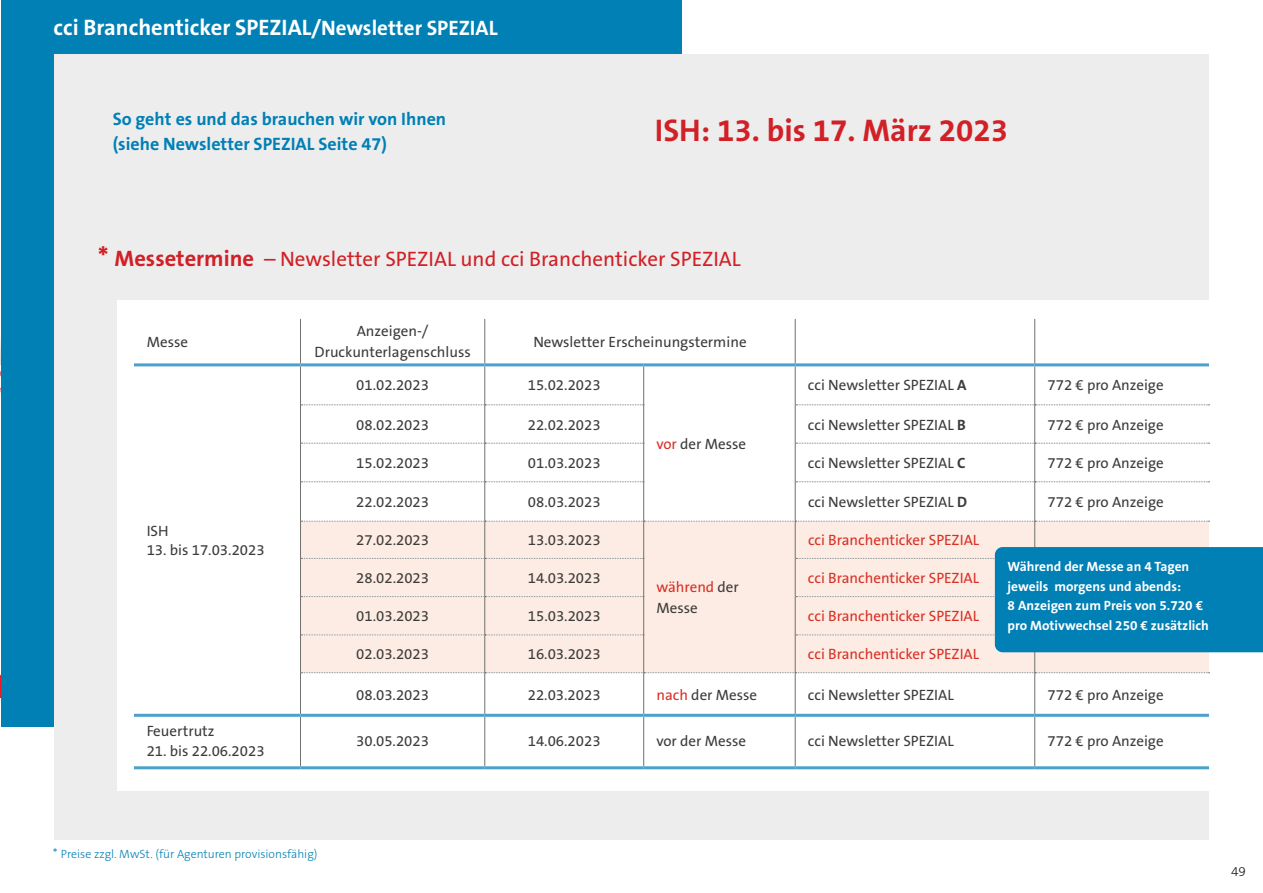
<style>
.page{position:relative;width:1263px;height:893px;background:#fff}
.page>*{position:absolute;margin:0;border:0;box-sizing:border-box;transform-origin:0 0}
.t1{font:700 31.5px "The Sans B7";color:#d12026}
.t2{font:700 22.5px "The Sans B7";color:#fff}
.t3{font:21px "The Sans B5 Plain";color:#d12026}
.t4{font:700 18px/25.5px "The Sans B7";color:#0080b5}
.t5{font:15px/21px "The Sans B5 Plain";color:#3c3c3a;text-align:center}
.t6{font:15px "The Sans B5 Plain";color:#d73127}
.t7{font:700 13.5px/19.5px "The Sans B7";color:#fff}
.t8{font:300 13.5px "The Sans B3";color:#1a1918}
.t9{font:300 12px "The Sans B3";color:#0080b5}
.s1{font-size:21px}
.s2{font-family:"The Sans B7";font-weight:700;font-size:28.5px}
.s3{font-family:"The Sans B7";font-weight:700;font-size:22.5px}
.s4{font-family:"The Sans B7";font-weight:700}
.s5{color:#d73127}
.s6{font-size:13.5px}
</style>
<div class="page">
<img style="left:0;top:370px;width:1px;height:327px">
<div style="left:1px;top:0;width:680px;height:727px;background:#0080b5"></div>
<div style="left:54px;top:54px;width:1155px;height:785px;background:#ededee"></div>
<div style="left:117px;top:300px;width:1146px;height:491px;background:#fff"></div>
<div style="left:301px;top:522px;width:908px;height:150px;background:#fdece3"></div>
<hr style="left:300px;top:319px;width:1px;height:44px;background:#70706f">
<hr style="left:484px;top:319px;width:1px;height:44px;background:#70706f">
<hr style="left:795px;top:319px;width:1px;height:44px;background:#70706f">
<hr style="left:1034px;top:319px;width:1px;height:44px;background:#70706f">
<hr style="left:300px;top:717px;width:1px;height:49px;background:#70706f">
<hr style="left:484px;top:717px;width:1px;height:49px;background:#70706f">
<hr style="left:643px;top:717px;width:1px;height:49px;background:#70706f">
<hr style="left:795px;top:717px;width:1px;height:49px;background:#70706f">
<hr style="left:1034px;top:717px;width:1px;height:49px;background:#70706f">
<hr style="left:484px;top:366px;width:1px;height:38px;background:#70706f">
<hr style="left:643px;top:366px;width:1px;height:39px;background:#70706f">
<hr style="left:795px;top:366px;width:1px;height:39px;background:#70706f">
<hr style="left:1034px;top:366px;width:1px;height:38px;background:#70706f">
<svg style="left:301px;top:404px;width:343px;height:1px"></svg>
<hr style="left:484px;top:405px;width:1px;height:38px;background:#70706f">
<hr style="left:643px;top:405px;width:1px;height:38px;background:#70706f">
<svg style="left:796px;top:404px;width:413px;height:1px"></svg>
<hr style="left:795px;top:405px;width:1px;height:38px;background:#70706f">
<hr style="left:1034px;top:405px;width:1px;height:38px;background:#70706f">
<svg style="left:301px;top:443px;width:342px;height:1px"></svg>
<hr style="left:484px;top:443px;width:1px;height:38px;background:#70706f">
<hr style="left:643px;top:443px;width:1px;height:39px;background:#70706f">
<svg style="left:796px;top:443px;width:413px;height:1px"></svg>
<hr style="left:795px;top:443px;width:1px;height:39px;background:#70706f">
<hr style="left:1034px;top:443px;width:1px;height:38px;background:#70706f">
<svg style="left:301px;top:481px;width:343px;height:1px"></svg>
<hr style="left:484px;top:482px;width:1px;height:39px;background:#70706f">
<hr style="left:643px;top:482px;width:1px;height:39px;background:#70706f">
<svg style="left:796px;top:481px;width:413px;height:1px"></svg>
<hr style="left:795px;top:482px;width:1px;height:39px;background:#70706f">
<hr style="left:1034px;top:482px;width:1px;height:39px;background:#70706f">
<hr style="left:484px;top:522px;width:1px;height:36px;background:#70706f">
<hr style="left:643px;top:522px;width:1px;height:36px;background:#70706f">
<hr style="left:795px;top:522px;width:1px;height:36px;background:#70706f">
<hr style="left:795px;top:558px;width:1px;height:39px;background:#70706f">
<hr style="left:795px;top:597px;width:1px;height:38px;background:#70706f">
<hr style="left:795px;top:635px;width:1px;height:37px;background:#70706f">
<svg style="left:301px;top:521px;width:908px;height:1px"></svg>
<hr style="left:1034px;top:522px;width:1px;height:36px;background:#70706f">
<hr style="left:1034px;top:635px;width:1px;height:37px;background:#70706f">
<svg style="left:301px;top:558px;width:342px;height:1px"></svg>
<hr style="left:484px;top:559px;width:1px;height:37px;background:#70706f">
<hr style="left:643px;top:558px;width:1px;height:39px;background:#70706f">
<svg style="left:301px;top:596px;width:342px;height:1px"></svg>
<svg style="left:301px;top:634px;width:342px;height:1px"></svg>
<hr style="left:484px;top:597px;width:1px;height:37px;background:#70706f">
<hr style="left:643px;top:597px;width:1px;height:38px;background:#70706f">
<hr style="left:484px;top:635px;width:1px;height:37px;background:#70706f">
<hr style="left:643px;top:635px;width:1px;height:37px;background:#70706f">
<hr style="left:300px;top:363px;width:185px;height:3px;background:#4aa1cb">
<hr style="left:485px;top:363px;width:159px;height:3px;background:#4aa1cb">
<hr style="left:644px;top:363px;width:151px;height:3px;background:#4aa1cb">
<hr style="left:795px;top:363px;width:240px;height:3px;background:#4aa1cb">
<hr style="left:1035px;top:363px;width:174px;height:3px;background:#4aa1cb">
<hr style="left:134px;top:714px;width:166px;height:3px;background:#4aa1cb">
<hr style="left:300px;top:714px;width:185px;height:3px;background:#4aa1cb">
<hr style="left:485px;top:714px;width:159px;height:3px;background:#4aa1cb">
<hr style="left:644px;top:714px;width:151px;height:3px;background:#4aa1cb">
<hr style="left:795px;top:714px;width:240px;height:3px;background:#4aa1cb">
<hr style="left:1035px;top:714px;width:174px;height:3px;background:#4aa1cb">
<hr style="left:300px;top:766px;width:185px;height:3px;background:#4aa1cb">
<hr style="left:485px;top:766px;width:159px;height:3px;background:#4aa1cb">
<hr style="left:644px;top:766px;width:151px;height:3px;background:#4aa1cb">
<hr style="left:795px;top:766px;width:240px;height:3px;background:#4aa1cb">
<hr style="left:1035px;top:766px;width:174px;height:3px;background:#4aa1cb">
<hr style="left:134px;top:363px;width:166px;height:3px;background:#4aa1cb">
<hr style="left:134px;top:766px;width:166px;height:3px;background:#4aa1cb">
<hr style="left:300px;top:366px;width:1px;height:39px;background:#70706f">
<hr style="left:300px;top:405px;width:1px;height:38px;background:#70706f">
<hr style="left:300px;top:443px;width:1px;height:39px;background:#70706f">
<hr style="left:300px;top:482px;width:1px;height:39px;background:#70706f">
<hr style="left:300px;top:521px;width:1px;height:37px;background:#70706f">
<hr style="left:300px;top:558px;width:1px;height:39px;background:#70706f">
<hr style="left:300px;top:597px;width:1px;height:38px;background:#70706f">
<hr style="left:300px;top:635px;width:1px;height:38px;background:#70706f">
<svg style="left:301px;top:672px;width:908px;height:1px"></svg>
<hr style="left:300px;top:673px;width:1px;height:41px;background:#70706f">
<hr style="left:484px;top:673px;width:1px;height:41px;background:#70706f">
<hr style="left:643px;top:673px;width:1px;height:41px;background:#70706f">
<hr style="left:795px;top:673px;width:1px;height:41px;background:#70706f">
<hr style="left:1034px;top:673px;width:1px;height:41px;background:#70706f">
<svg style="left:796px;top:547px;width:467px;height:105px;background:#6badc8"></svg>
<h2 class="t2" style="left:54px;top:15px;width:446px">cci Branchenticker SPEZIAL<span class="s1">/Newsletter SPEZIAL</span></h2>
<p class="t4" style="left:113px;top:106px;width:335px">So geht es und das brauchen wir von Ihnen (siehe Newsletter SPEZIAL Seite 47)</p>
<h1 class="t1" style="left:655px;top:113px;width:355px">ISH: 13. bis 17. März 2023</h1>
<h3 class="t3" style="left:98px;top:248px;width:644px"><span class="s2">*</span> <span class="s3">Messetermine</span> – Newsletter SPEZIAL und cci Branchenticker SPEZIAL</h3>
<p class="t5" style="left:147px;top:331px;width:43px">Messe</p>
<p class="t5" style="left:314px;top:321px;width:158px">Anzeigen-/<br>Druckunterlagenschluss</p>
<p class="t5" style="left:533px;top:331px;width:215px">Newsletter Erscheinungstermine</p>
<p class="t5" style="left:356px;top:375px;width:74px">01.02.2023</p>
<p class="t5" style="left:528px;top:375px;width:74px">15.02.2023</p>
<p class="t5" style="left:808px;top:375px;width:160px">cci Newsletter SPEZIAL <span class="s4">A</span></p>
<p class="t5" style="left:1047px;top:375px;width:118px">772 € pro Anzeige</p>
<p class="t5" style="left:147px;top:521px;width:23px">ISH</p>
<p class="t5" style="left:147px;top:540px;width:119px">13. bis 17.03.2023</p>
<p class="t5" style="left:147px;top:721px;width:69px">Feuertrutz</p>
<p class="t5" style="left:147px;top:740px;width:119px">21. bis 22.06.2023</p>
<p class="t5" style="left:356px;top:414px;width:74px">08.02.2023</p>
<p class="t5" style="left:528px;top:414px;width:74px">22.02.2023</p>
<p class="t5" style="left:808px;top:414px;width:159px">cci Newsletter SPEZIAL <span class="s4">B</span></p>
<p class="t5" style="left:1047px;top:414px;width:118px">772 € pro Anzeige</p>
<p class="t5" style="left:356px;top:453px;width:74px">15.02.2023</p>
<p class="t5" style="left:528px;top:453px;width:74px">01.03.2023</p>
<p class="t5" style="left:808px;top:453px;width:159px">cci Newsletter SPEZIAL <span class="s4">C</span></p>
<p class="t5" style="left:1047px;top:453px;width:118px">772 € pro Anzeige</p>
<p class="t5" style="left:356px;top:492px;width:74px">22.02.2023</p>
<p class="t5" style="left:528px;top:492px;width:74px">08.03.2023</p>
<p class="t5" style="left:808px;top:492px;width:161px">cci Newsletter SPEZIAL <span class="s4">D</span></p>
<p class="t5" style="left:1047px;top:492px;width:118px">772 € pro Anzeige</p>
<p class="t5" style="left:356px;top:530px;width:74px">27.02.2023</p>
<p class="t5" style="left:528px;top:530px;width:74px">13.03.2023</p>
<p class="t5" style="left:656px;top:577px;width:84px;text-align:left"><span class="s5">während</span> der<br>Messe</p>
<p class="t5" style="left:656px;top:433px;width:91px"><span class="s5">vor</span> der Messe</p>
<p class="t6" style="left:808px;top:532px;width:173px">cci Branchenticker SPEZIAL</p>
<p class="t7" style="left:1008px;top:557px;width:203px">Während der Messe an 4 Tagen jeweils morgens und abends:<br>8 Anzeigen zum Preis von 5.720 € pro Motivwechsel 250 € zusätzlich</p>
<p class="t5" style="left:356px;top:568px;width:74px">28.02.2023</p>
<p class="t5" style="left:528px;top:568px;width:74px">14.03.2023</p>
<p class="t6" style="left:808px;top:570px;width:173px">cci Branchenticker SPEZIAL</p>
<p class="t5" style="left:356px;top:606px;width:74px">01.03.2023</p>
<p class="t5" style="left:528px;top:606px;width:74px">15.03.2023</p>
<p class="t6" style="left:808px;top:608px;width:173px">cci Branchenticker SPEZIAL</p>
<p class="t5" style="left:356px;top:644px;width:74px">02.03.2023</p>
<p class="t5" style="left:528px;top:644px;width:74px">16.03.2023</p>
<p class="t6" style="left:808px;top:646px;width:173px">cci Branchenticker SPEZIAL</p>
<p class="t5" style="left:356px;top:684px;width:74px">08.03.2023</p>
<p class="t5" style="left:528px;top:684px;width:74px">22.03.2023</p>
<p class="t5" style="left:656px;top:684px;width:102px"><span class="s5">nach</span> der Messe</p>
<p class="t5" style="left:808px;top:684px;width:147px">cci Newsletter SPEZIAL</p>
<p class="t5" style="left:1047px;top:684px;width:118px">772 € pro Anzeige</p>
<p class="t5" style="left:356px;top:731px;width:74px">30.05.2023</p>
<p class="t5" style="left:528px;top:731px;width:74px">14.06.2023</p>
<p class="t5" style="left:656px;top:731px;width:91px">vor der Messe</p>
<p class="t5" style="left:808px;top:731px;width:147px">cci Newsletter SPEZIAL</p>
<p class="t5" style="left:1047px;top:731px;width:118px">772 € pro Anzeige</p>
<p class="t9" style="left:53px;top:848px;width:266px"><span class="s6">*</span> Preise zzgl. MwSt. (für Agenturen provisionsfähig)</p>
<p class="t8" style="left:1231px;top:864px;width:16px">49</p>
</div>
